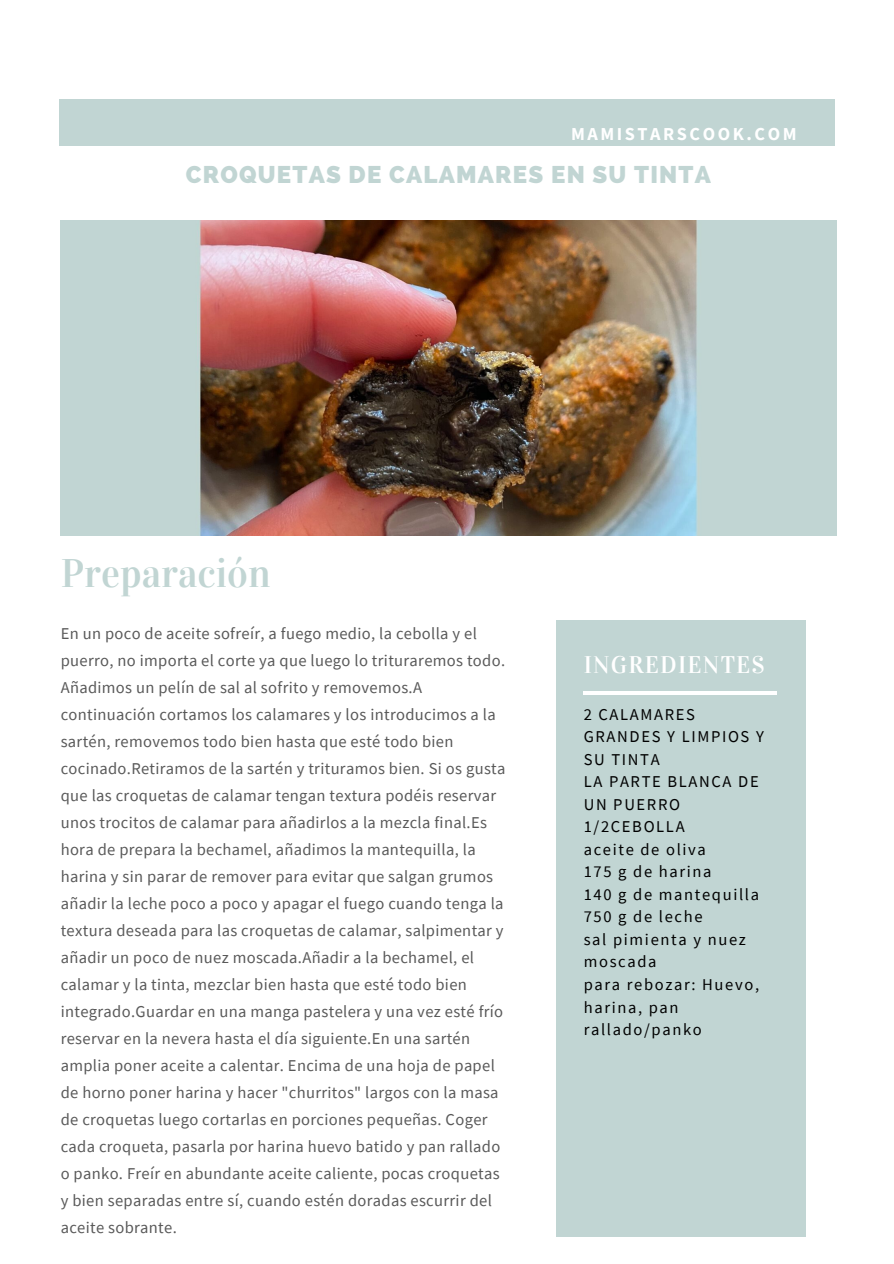
<style>
.page{position:relative;width:894px;height:1264px;background:#fff}
.page>*{position:absolute;margin:0;border:0;box-sizing:border-box;transform-origin:0 0}
.t1{font:39.75px "Vidaloka";color:#c1d5d3}
.t2{font:800 24px "Raleway";letter-spacing:.05em;color:#c1d5d3}
.t3{font:24px "Vidaloka";letter-spacing:.05em;color:#fff}
.t4{font:700 18.15px "Source Sans Pro";letter-spacing:.14em;color:#fff}
.t5{font:16.5px/27px "Source Sans Pro";letter-spacing:.02em;color:#595959}
.t6{font:16.5px/22.5px "Source Sans Pro";letter-spacing:.1em;color:#000}
</style>
<div class="page">
<div style="left:60px;top:99px;width:774px;height:47px;background:#c1d5d3"></div>
<img style="left:61px;top:220px;width:774px;height:315px">
<div style="left:556px;top:620px;width:249px;height:616px;background:#c1d5d3"></div>
<hr style="left:583px;top:691px;width:194px;height:3px;background:#fff">
<p class="t4" style="left:571px;top:122px;width:227px">MAMISTARSCOOK.COM</p>
<h2 class="t2" style="left:186px;top:160px;width:526px">CROQUETAS DE CALAMARES EN SU TINTA</h2>
<h1 class="t1" style="left:61px;top:550px;width:211px">Preparación</h1>
<p class="t5" style="left:61px;top:619px;width:446px">En un poco de aceite sofreír, a fuego medio, la cebolla y el puerro, no importa el corte ya que luego lo trituraremos todo.<br>Añadimos un pelín de sal al sofrito y removemos.A continuación cortamos los calamares y los introducimos a la sartén, removemos todo bien hasta que esté todo bien cocinado.Retiramos de la sartén y trituramos bien. Si os gusta que las croquetas de calamar tengan textura podéis reservar unos trocitos de calamar para añadirlos a la mezcla final.Es hora de prepara la bechamel, añadimos la mantequilla, la harina y sin parar de remover para evitar que salgan grumos añadir la leche poco a poco y apagar el fuego cuando tenga la textura deseada para las croquetas de calamar, salpimentar y añadir un poco de nuez moscada.Añadir a la bechamel, el calamar y la tinta, mezclar bien hasta que esté todo bien integrado.Guardar en una manga pastelera y una vez esté frío reservar en la nevera hasta el día siguiente.En una sartén amplia poner aceite a calentar. Encima de una hoja de papel de horno poner harina y hacer "churritos" largos con la masa de croquetas luego cortarlas en porciones pequeñas. Coger cada croqueta, pasarla por harina huevo batido y pan rallado o panko. Freír en abundante aceite caliente, pocas croquetas y bien separadas entre sí, cuando estén doradas escurrir del aceite sobrante.</p>
<h2 class="t3" style="left:583px;top:650px;width:182px">INGREDIENTES</h2>
<p class="t6" style="left:583px;top:702px;width:182px">2 CALAMARES<br>GRANDES Y LIMPIOS Y<br>SU TINTA<br>LA PARTE BLANCA DE<br>UN PUERRO<br>1/2CEBOLLA<br>aceite de oliva<br>175 g de harina<br>140 g de mantequilla<br>750 g de leche<br>sal pimienta y nuez moscada<br>para rebozar: Huevo, harina, pan rallado/panko</p>
</div>
